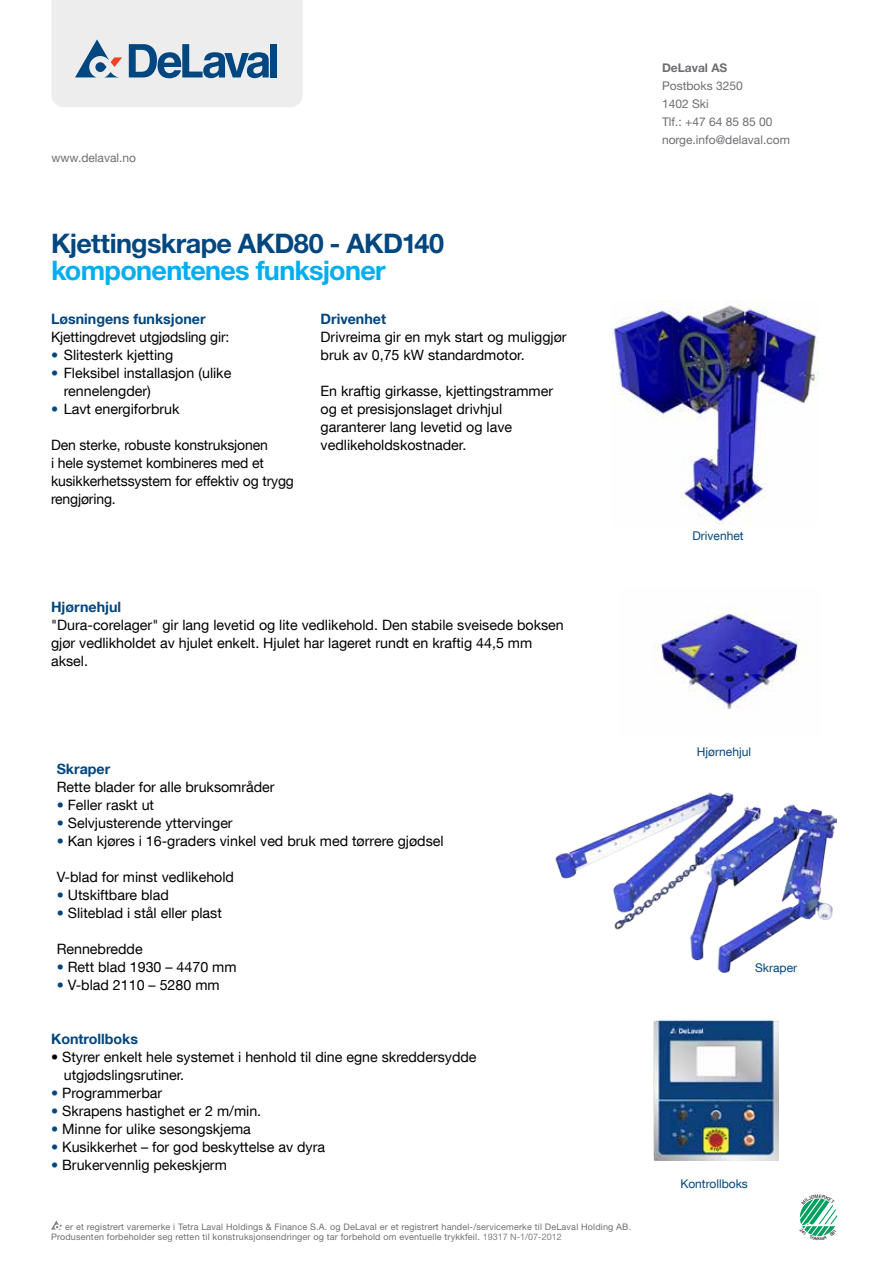
<style>
.page{position:relative;width:893px;height:1263px;background:#fff}
.page>*{position:absolute;margin:0;border:0;box-sizing:border-box;transform-origin:0 0}
.t1{font:700 27px "Helvetica Neue LT Std";letter-spacing:-.025em;color:#00467f}
.t2{font:700 27px "Helvetica Neue LT Std";letter-spacing:-.025em;color:#00aeef}
.t3{font:14.25px/18px "Helvetica Neue LT Com";color:#000}
.t4{font:700 14.25px "Helvetica Neue LT Com";color:#00467f}
.t5{font:12px/18px "Helvetica Neue LT Std";color:#6d6e71}
.t6{font:12px "Helvetica Neue LT Com";color:#00467f}
.t7{font:700 12px "Helvetica Neue LT Std";color:#6d6e71}
.t8{font:9px/10.8px "Helvetica Neue LT Std";letter-spacing:.02em;color:#6d6e71}
.s1{color:#00467f}
.s2{color:#7e8083}
</style>
<div class="page">
<svg style="left:51px;top:0;width:252px;height:107px;background:#d1d9e0"></svg>
<svg style="left:51px;top:1220px;width:11px;height:10px"></svg>
<img style="left:555px;top:792px;width:282px;height:180px">
<img style="left:653px;top:604px;width:156px;height:105px">
<img style="left:654px;top:1020px;width:124px;height:140px">
<img style="left:612px;top:300px;width:206px;height:225px">
<svg style="left:800px;top:1198px;width:37px;height:39px"></svg>
<p class="t5" style="left:51px;top:149px;width:86px">www.delaval.no</p>
<h1 class="t1" style="left:51px;top:227px;width:394px">Kjettingskrape AKD80 - AKD140</h1>
<h1 class="t2" style="left:51px;top:254px;width:336px">komponentenes funksjoner</h1>
<p class="t4" style="left:51px;top:310px;width:156px">Løsningens funksjoner</p>
<p class="t3" style="left:51px;top:328px;width:180px">Kjettingdrevet utgjødsling gir:</p>
<p class="t3" style="left:51px;top:346px;width:124px"><span class="s1">•</span> Slitesterk kjetting</p>
<p class="t3" style="left:64px;top:364px;width:169px;text-indent:-13px"><span class="s1">•</span> Fleksibel installasjon (ulike rennelengder)</p>
<p class="t3" style="left:51px;top:400px;width:130px"><span class="s1">•</span> Lavt energiforbruk</p>
<p class="t3" style="left:51px;top:436px;width:244px">Den sterke, robuste konstruksjonen<br>i hele systemet kombineres med et kusikkerhetssystem for effektiv og trygg rengjøring.</p>
<p class="t4" style="left:321px;top:310px;width:67px">Drivenhet</p>
<p class="t3" style="left:321px;top:328px;width:247px">Drivreima gir en myk start og muliggjør bruk av 0,75 kW standardmotor.</p>
<p class="t3" style="left:321px;top:382px;width:234px">En kraftig girkasse, kjettingstrammer og et presisjonslaget drivhjul garanterer lang levetid og lave vedlikeholdskostnader.</p>
<p class="t4" style="left:51px;top:598px;width:72px">Hjørnehjul</p>
<p class="t3" style="left:51px;top:616px;width:514px">"Dura-corelager" gir lang levetid og lite vedlikehold. Den stabile sveisede boksen gjør vedlikholdet av hjulet enkelt. Hjulet har lageret rundt en kraftig 44,5 mm aksel.</p>
<p class="t7" style="left:662px;top:60px;width:67px">DeLaval AS</p>
<p class="t5" style="left:662px;top:77px;width:129px">Postboks 3250<br>1402 Ski<br>Tlf.: +47 64 85 85 00 norge.info@delaval.com</p>
<p class="t6" style="left:692px;top:528px;width:53px">Drivenhet</p>
<p class="t4" style="left:57px;top:760px;width:55px">Skraper</p>
<p class="t3" style="left:57px;top:778px;width:219px">Rette blader for alle bruksområder</p>
<p class="t3" style="left:57px;top:796px;width:99px"><span class="s1">•</span> Feller raskt ut</p>
<p class="t3" style="left:57px;top:814px;width:178px"><span class="s1">•</span> Selvjusterende yttervinger</p>
<p class="t3" style="left:57px;top:832px;width:388px"><span class="s1">•</span> Kan kjøres i 16-graders vinkel ved bruk med tørrere gjødsel</p>
<p class="t3" style="left:57px;top:868px;width:179px">V-blad for minst vedlikehold</p>
<p class="t3" style="left:57px;top:886px;width:114px"><span class="s1">•</span> Utskiftbare blad</p>
<p class="t3" style="left:57px;top:904px;width:167px"><span class="s1">•</span> Sliteblad i stål eller plast</p>
<p class="t3" style="left:57px;top:940px;width:88px">Rennebredde</p>
<p class="t3" style="left:57px;top:958px;width:181px"><span class="s1">•</span> Rett blad 1930 – 4470 mm</p>
<p class="t3" style="left:57px;top:976px;width:164px"><span class="s1">•</span> V-blad 2110 – 5280 mm</p>
<p class="t4" style="left:51px;top:1030px;width:89px">Kontrollboks</p>
<p class="t3" style="left:64px;top:1048px;width:414px;text-indent:-13px">• Styrer enkelt hele systemet i henhold til dine egne skreddersydde utgjødslingsrutiner.</p>
<p class="t3" style="left:51px;top:1084px;width:113px"><span class="s1">•</span> Programmerbar</p>
<p class="t3" style="left:51px;top:1102px;width:212px"><span class="s1">•</span> Skrapens hastighet er 2 m/min.</p>
<p class="t3" style="left:51px;top:1120px;width:201px"><span class="s1">•</span> Minne for ulike sesongskjema</p>
<p class="t3" style="left:51px;top:1138px;width:275px"><span class="s1">•</span> Kusikkerhet – for god beskyttelse av dyra</p>
<p class="t3" style="left:51px;top:1156px;width:177px"><span class="s1">•</span> Brukervennlig pekeskjerm</p>
<p class="t8" style="left:51px;top:1221px;width:582px;text-indent:14px">er et registrert varemerke i Tetra Laval Holdings &amp; Finance S.A. og DeLaval er et registrert handel-/servicemerke til DeLaval Holding AB.<br>Produsenten forbeholder seg retten til konstruksjonsendringer og tar forbehold om eventuelle trykkfeil. <span class="s2">19317 N-1/07-2012</span></p>
<p class="t6" style="left:697px;top:744px;width:56px">Hjørnehjul</p>
<p class="t6" style="left:755px;top:960px;width:43px">Skraper</p>
<p class="t6" style="left:680px;top:1176px;width:69px">Kontrollboks</p>
</div>
